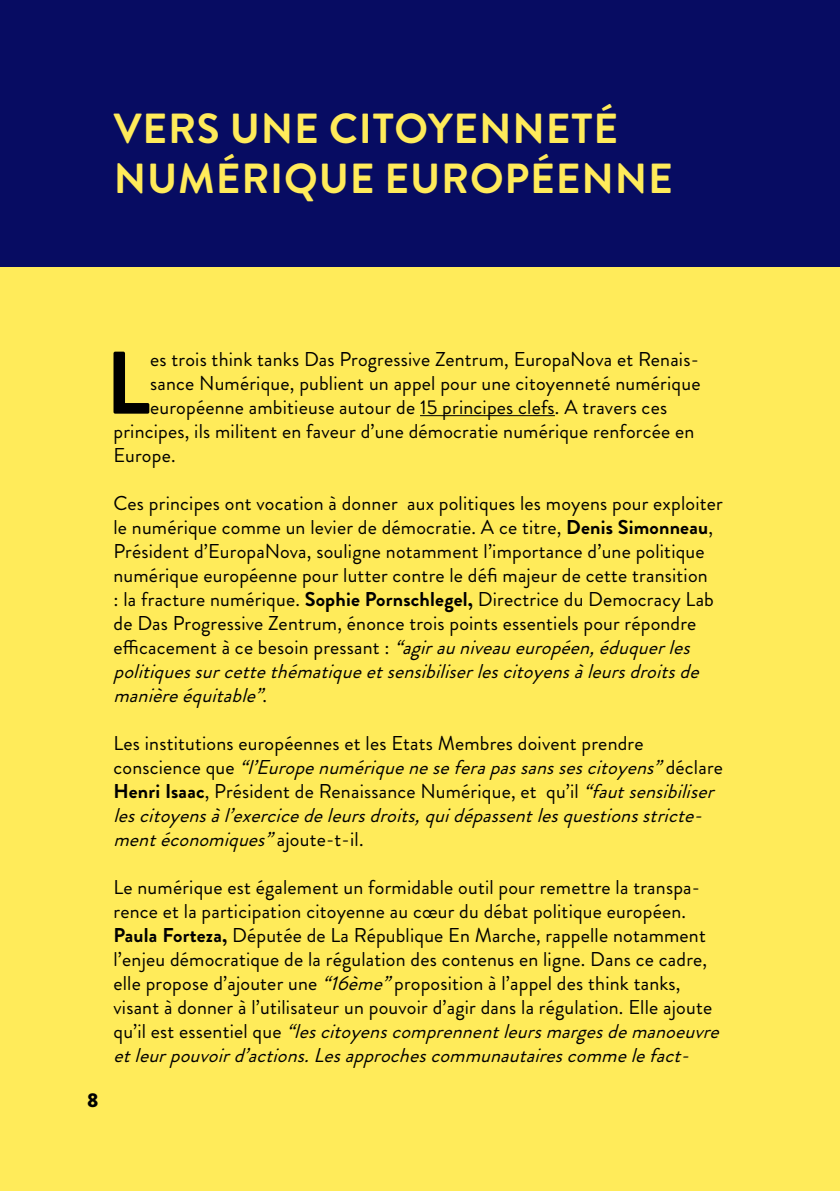
<style>
.page{position:relative;width:840px;height:1191px;background:#fff}
.page>*{position:absolute;margin:0;border:0;box-sizing:border-box;transform-origin:0 0}
.Lettrine{font:700 88.6px "Brandon Grotesque";color:#000}
.t1{font:700 42px/50px "Brandon Grotesque";letter-spacing:.02em;color:#ffeb5a}
.Lettrine-2{font:20px/24px "Brandon Grotesque";letter-spacing:.01em;color:#000}
.t2{font:italic 20px/24px "Brandon Grotesque";color:#000}
.t3{font:900 20px "Brandon Grotesque";color:#000001}
.s1{font-weight:700}
.s2{font-style:italic}
.s3{font-style:normal}
.s4{font-weight:700;font-style:normal}
</style>
<div class="page">
<div style="left:0;top:0;width:839px;height:1191px;background:#ffeb5a"></div>
<div style="left:0;top:0;width:839px;height:266px;background:#070c62"></div>
<hr style="left:420px;top:415px;width:134px;height:1px;background:#000">
<p class="t1" style="left:114px;top:104px;width:560px">VERS UNE CITOYENNETÉ<br>NUMÉRIQUE EUROPÉENNE</p>
<p class="t3" style="left:87px;top:1085px;width:13px">8</p>
<p class="Lettrine" style="left:105px;top:321px;width:46px">L</p>
<p class="Lettrine-2" style="left:150px;top:347px;width:550px">es trois think tanks Das Progressive Zentrum, EuropaNova et Renais-</p>
<p class="Lettrine-2" style="left:150px;top:371px;width:551px">sance Numérique, publient un appel pour une citoyenneté numérique</p>
<p class="Lettrine-2" style="left:150px;top:395px;width:518px">européenne ambitieuse autour de 15 principes clefs. A travers ces</p>
<p class="Lettrine-2" style="left:113px;top:419px;width:582px">principes, ils militent en faveur d’une démocratie numérique renforcée en</p>
<p class="Lettrine-2" style="left:113px;top:443px;width:63px">Europe.</p>
<p class="Lettrine-2" style="left:113px;top:491px;width:610px">Ces principes ont vocation à donner aux politiques les moyens pour exploiter le numérique comme un levier de démocratie. A ce titre, <span class="s1">Denis Simonneau</span>, Président d’EuropaNova, souligne notamment l’importance d’une politique numérique européenne pour lutter contre le défi majeur de cette transition<br>: la fracture numérique. <span class="s1">Sophie Pornschlegel,</span> Directrice du Democracy Lab de Das Progressive Zentrum, énonce trois points essentiels pour répondre<br>e ffi c a c e m e n t à c e b e s o i n p re s s a n t : <span class="s2">“agirauniveaueuropéen,éduquerles politiquessurcettethématiqueetsensibiliserlescitoyensàleursdroitsde manièreéquitable”</span>.</p>
<p class="t2" style="left:113px;top:731px;width:610px"><span class="s3">Les institutions européennes et les Etats Membres doivent prendre<br>c o n s c i e n c e q u e</span> “l’Europenumériqueneseferapassanssescitoyens”<span class="s3">d é c l a r e </span><span class="s4">Henri Isaac</span><span class="s3">, Président de Renaissance Numérique, et qu’il</span> “fautsensibiliser lescitoyensàl’exercicedeleursdroits,quidépassentlesquestionsstricte&shy;mentéconomiques”<span class="s3">aj o u t e - t - i l .</span></p>
<p class="Lettrine-2" style="left:113px;top:875px;width:614px">Le numérique est également un formidable outil pour remettre la transpa&shy;rence et la participation citoyenne au cœur du débat politique européen.<br><span class="s1">Paula Forteza,</span> Députée de La République En Marche, rappelle notamment l’enjeu démocratique de la régulation des contenus en ligne. Dans ce cadre, elle propose d’ajouter une <span class="s2">“16ème”</span>proposition à l’appel des think tanks, visant à donner à l’utilisateur un pouvoir d’agir dans la régulation. Elle ajoute q u ’ i l e s t e s s e n t i e l q u e <span class="s2">“lescitoyenscomprennentleursmargesdemanoeuvre etleurpouvoird’actions.Lesapprochescommunautairescommelefact-</span></p>
</div>
